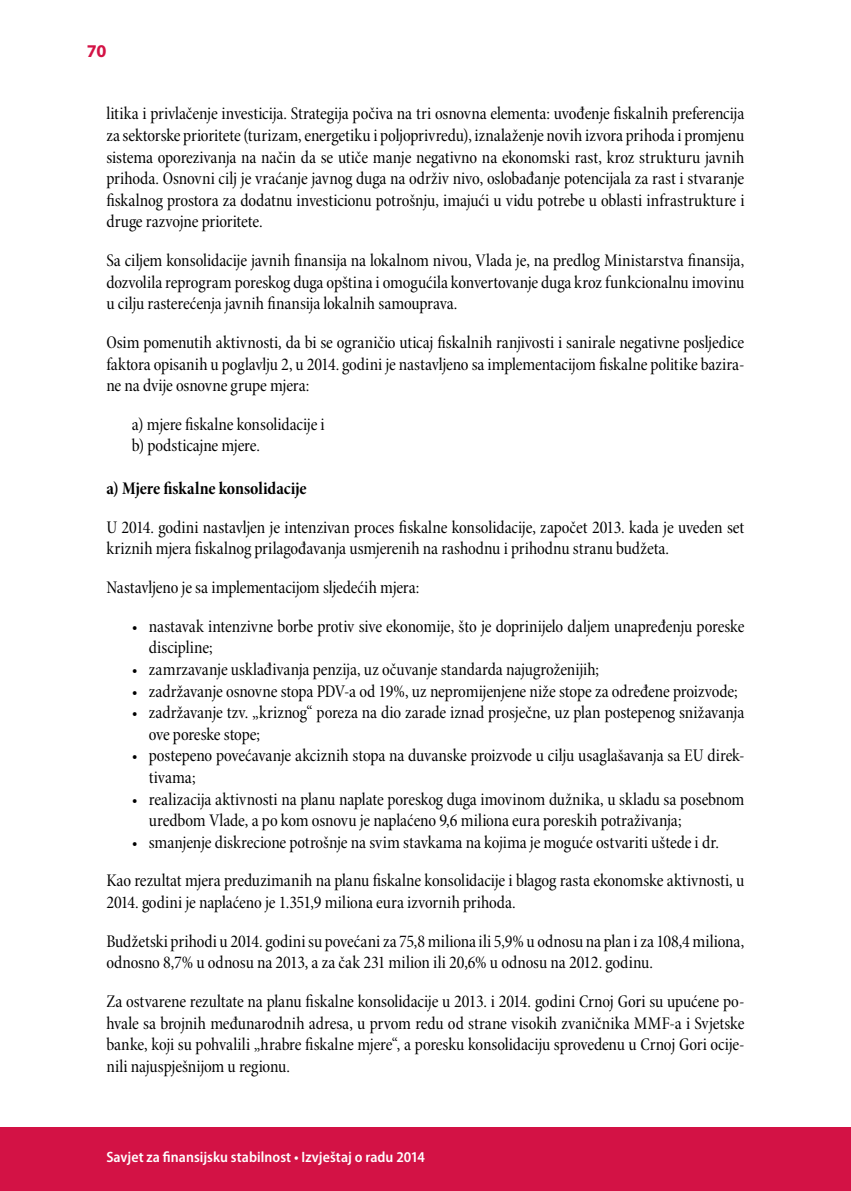
<style>
.page{position:relative;width:851px;height:1191px;background:#fff}
.page>*{position:absolute;margin:0;border:0;box-sizing:border-box;transform-origin:0 0}
.t1{font:18px/21.6px "Minion Pro Cn Subh";letter-spacing:-.005em;color:#000}
.t2{font:18px "Minion Pro Bold Cn Subh";letter-spacing:-.005em;color:#000}
.t3{font:700 18px "Myriad Pro";color:#d31245}
.t4{font:600 semi-condensed 15px "Myriad Pro";color:#fff}
</style>
<div class="page">
<div style="left:0;top:1127px;width:850px;height:64px;background:#d31245"></div>
<p class="t3" style="left:87px;top:40px;width:21px">70</p>
<p class="t1" style="left:106px;top:103px;width:639px;text-align:justify">litika i privlačenje investicija. Strategija počiva na tri osnovna elementa: uvođenje fiskalnih preferencija za sektorske prioritete (turizam, energetiku i poljoprivredu), iznalaženje novih izvora prihoda i promjenu sistema oporezivanja na način da se utiče manje negativno na ekonomski rast, kroz strukturu javnih prihoda. Osnovni cilj je vraćanje javnog duga na održiv nivo, oslobađanje potencijala za rast i stvaranje fiskalnog prostora za dodatnu investicionu potrošnju, imajući u vidu potrebe u oblasti infrastrukture i druge razvojne prioritete.</p>
<p class="t1" style="left:106px;top:250px;width:639px;text-align:justify">Sa ciljem konsolidacije javnih finansija na lokalnom nivou, Vlada je, na predlog Ministarstva finansija, dozvolila reprogram poreskog duga opština i omogućila konvertovanje duga kroz funkcionalnu imovinu u cilju rasterećenja javnih finansija lokalnih samouprava.</p>
<p class="t1" style="left:106px;top:332px;width:639px;text-align:justify">Osim pomenutih aktivnosti, da bi se ograničio uticaj fiskalnih ranjivosti i sanirale negativne posljedice faktora opisanih u poglavlju 2, u 2014. godini je nastavljeno sa implementacijom fiskalne politike bazira&shy;ne na dvije osnovne grupe mjera:</p>
<p class="t1" style="left:132px;top:414px;width:194px">a) mjere fiskalne konsolidacije i b) podsticajne mjere.</p>
<p class="t2" style="left:106px;top:478px;width:202px">a) Mjere fiskalne konsolidacije</p>
<p class="t1" style="left:106px;top:517px;width:639px">U 2014. godini nastavljen je intenzivan proces fiskalne konsolidacije, započet 2013. kada je uveden set kriznih mjera fiskalnog prilagođavanja usmjerenih na rashodnu i prihodnu stranu budžeta.</p>
<p class="t1" style="left:106px;top:577px;width:314px">Nastavljeno je sa implementacijom sljedećih mjera:</p>
<p class="t1" style="left:149px;top:616px;width:596px;text-indent:-17px">• nastavak intenzivne borbe protiv sive ekonomije, što je doprinijelo daljem unapređenju poreske discipline;</p>
<p class="t1" style="left:132px;top:659px;width:468px">• zamrzavanje usklađivanja penzija, uz očuvanje standarda najugroženijih;</p>
<p class="t1" style="left:132px;top:680px;width:607px">• zadržavanje osnovne stopa PDV-a od 19%, uz nepromijenjene niže stope za određene proizvode;</p>
<p class="t1" style="left:149px;top:702px;width:596px;text-indent:-17px">• zadržavanje tzv. „kriznog“ poreza na dio zarade iznad prosječne, uz plan postepenog snižavanja ove poreske stope;</p>
<p class="t1" style="left:149px;top:745px;width:597px;text-indent:-17px">• postepeno povećavanje akciznih stopa na duvanske proizvode u cilju usaglašavanja sa EU direk&shy;tivama;</p>
<p class="t1" style="left:149px;top:788px;width:597px;text-indent:-17px">• realizacija aktivnosti na planu naplate poreskog duga imovinom dužnika, u skladu sa posebnom uredbom Vlade, a po kom osnovu je naplaćeno 9,6 miliona eura poreskih potraživanja;</p>
<p class="t1" style="left:106px;top:823px;width:639px;line-height:38.5px;text-align:center">• smanjenje diskrecione potrošnje na svim stavkama na kojima je moguće ostvariti uštede i dr.<br>Kao rezultat mjera preduzimanih na planu fiskalne konsolidacije i blagog rasta ekonomske aktivnosti, u</p>
<p class="t1" style="left:106px;top:883px;width:639px;line-height:38.5px">2014. godini je naplaćeno je 1.351,9 miliona eura izvornih prihoda.<br>Budžetski prihodi u 2014. godini su povećani za 75,8 miliona ili 5,9% u odnosu na plan i za 108,4 miliona,</p>
<p class="t1" style="left:106px;top:944px;width:639px;line-height:38.5px">odnosno 8,7% u odnosu na 2013, a za čak 231 milion ili 20,6% u odnosu na 2012. godinu.<br>Za ostvarene rezultate na planu fiskalne konsolidacije u 2013. i 2014. godini Crnoj Gori su upućene po-</p>
<p class="t1" style="left:106px;top:1012px;width:639px;text-align:justify">hvale sa brojnih međunarodnih adresa, u prvom redu od strane visokih zvaničnika MMF-a i Svjetske banke, koji su pohvalili „hrabre fiskalne mjere“, a poresku konsolidaciju sprovedenu u Crnoj Gori ocije&shy;nili najuspješnijom u regionu.</p>
<p class="t4" style="left:106px;top:1149px;width:320px">Savjet za finansijsku stabilnost • Izvještaj o radu 2014</p>
</div>
